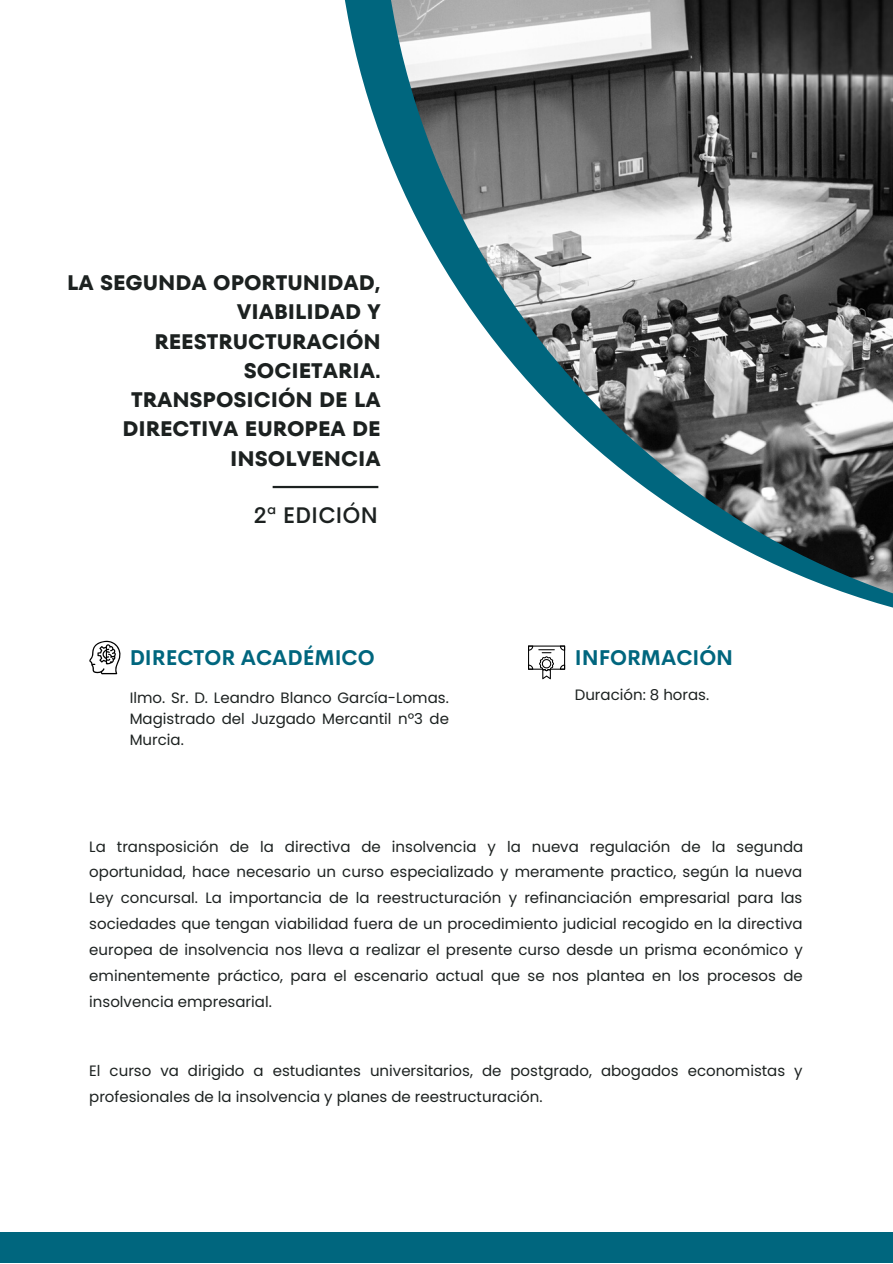
<style>
.page{position:relative;width:893px;height:1264px;background:#fff}
.page>*{position:absolute;margin:0;border:0;box-sizing:border-box;transform-origin:0 0}
.t1{font:500 22.5px "Cerebri Sans";color:#1c2120}
.t2{font:700 21px/29.2px "TT Fors";color:#1c2120;text-align:right}
.t3{font:700 21px "Cerebri Sans";color:#00667e}
.t4{font:15px/25.8px "Poppins";color:#1c2120;text-align:justify}
</style>
<div class="page">
<svg style="left:334px;top:0;width:47px;height:489px"></svg>
<img style="left:381px;top:0;width:511px;height:608px">
<hr style="left:272px;top:486px;width:106px;height:2px;background:#1c2120">
<svg style="left:528px;top:645px;width:37px;height:34px"></svg>
<svg style="left:89px;top:640px;width:32px;height:34px"></svg>
<div style="left:0;top:1231px;width:892px;height:31px;background:#00667e"></div>
<h2 class="t2" style="left:67px;top:268px;width:315px">LA SEGUNDA OPORTUNIDAD,<br>VIABILIDAD Y<br>REESTRUCTURACIÓN<br>SOCIETARIA.<br>TRANSPOSICIÓN DE LA<br>DIRECTIVA EUROPEA DE<br>INSOLVENCIA</h2>
<h1 class="t1" style="left:254px;top:500px;width:126px">2ª EDICIÓN</h1>
<h2 class="t3" style="left:130px;top:644px;width:246px">DIRECTOR ACADÉMICO</h2>
<h2 class="t3" style="left:574px;top:644px;width:160px">INFORMACIÓN</h2>
<p class="t4" style="left:130px;top:686px;width:321px;line-height:21.3px">Ilmo. Sr. D. Leandro Blanco García-Lomas.<br>Magistrado del Juzgado Mercantil nº3 de Murcia.</p>
<p class="t4" style="left:574px;top:681px;width:136px">Duración: 8 horas.</p>
<p class="t4" style="left:89px;top:833px;width:715px">La transposición de la directiva de insolvencia y la nueva regulación de la segunda oportunidad, hace necesario un curso especializado y meramente practico, según la nueva Ley concursal. La importancia de la reestructuración y refinanciación empresarial para las sociedades que tengan viabilidad fuera de un procedimiento judicial recogido en la directiva europea de insolvencia nos lleva a realizar el presente curso desde un prisma económico y eminentemente práctico, para el escenario actual que se nos plantea en los procesos de insolvencia empresarial.</p>
<p class="t4" style="left:89px;top:1057px;width:715px">El curso va dirigido a estudiantes universitarios, de postgrado, abogados economistas y profesionales de la insolvencia y planes de reestructuración.</p>
</div>
